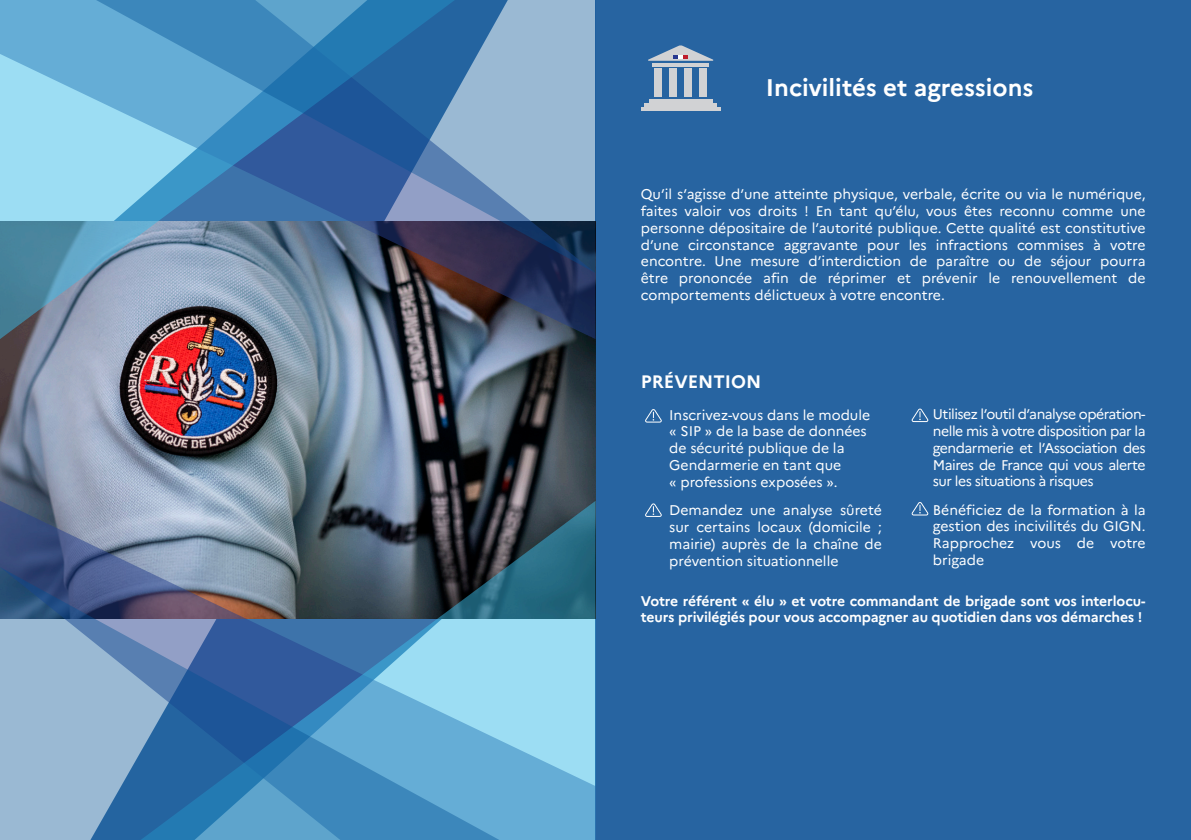
<style>
.page{position:relative;width:1191px;height:840px;background:#fff}
.page>*{position:absolute;margin:0;border:0;box-sizing:border-box;transform-origin:0 0}
.t1{font:700 24px "Marianne";color:#fff}
.t2{font:700 18px "Marianne";color:#fff}
.t3{font:14px/16.8px "Marianne";color:#fff;text-align:justify}
.t4{font:700 14px/16.8px "Marianne";letter-spacing:-.01em;color:#fff}
</style>
<div class="page">
<div style="left:595px;top:0;width:596px;height:839px;background:#2764a1"></div>
<hr style="left:652px;top:63px;width:57px;height:3px;background:#d1d2d4">
<div style="left:654px;top:68px;width:8px;height:29px;background:#d1d2d4"></div>
<div style="left:669px;top:68px;width:8px;height:29px;background:#d1d2d4"></div>
<div style="left:684px;top:68px;width:8px;height:29px;background:#d1d2d4"></div>
<div style="left:699px;top:68px;width:8px;height:29px;background:#d1d2d4"></div>
<div style="left:649px;top:99px;width:63px;height:12px;background:#d1d2d4"></div>
<div style="left:644px;top:103px;width:72px;height:8px;background:#d1d2d4"></div>
<hr style="left:641px;top:107px;width:79px;height:4px;background:#d1d2d4">
<svg style="left:648px;top:45px;width:65px;height:16px"></svg>
<img style="left:0;top:339px;width:595px;height:161px">
<svg style="left:455px;top:273px;width:140px;height:66px;background:#383e57"></svg>
<svg style="left:0;top:0;width:455px;height:339px;background:#789fb6"></svg>
<svg style="left:96px;top:0;width:499px;height:273px;background:#5989b3"></svg>
<svg style="left:0;top:500px;width:141px;height:66px;background:#657498"></svg>
<svg style="left:141px;top:500px;width:454px;height:339px;background:#658ea2"></svg>
<svg style="left:0;top:566px;width:499px;height:273px;background:#5c8ab2"></svg>
<svg style="left:645px;top:409px;width:17px;height:14px"></svg>
<svg style="left:645px;top:503px;width:17px;height:14px"></svg>
<svg style="left:911px;top:408px;width:17px;height:14px"></svg>
<svg style="left:911px;top:502px;width:17px;height:13px"></svg>
<p class="t1" style="left:766px;top:73px;width:269px">Incivilités et agressions</p>
<p class="t3" style="left:641px;top:186px;width:506px">Qu’il s’agisse d’une atteinte physique, verbale, écrite ou via le numérique, faites valoir vos droits ! En tant qu’élu, vous êtes reconnu comme une personne dépositaire de l’autorité publique. Cette qualité est constitutive d’une circonstance aggravante pour les infractions commises à votre encontre. Une mesure d’interdiction de paraître ou de séjour pourra être prononcée afin de réprimer et prévenir le renouvellement de comportements délictueux à votre encontre.</p>
<p class="t2" style="left:641px;top:370px;width:122px">PRÉVENTION</p>
<p class="t3" style="left:669px;top:406px;width:202px;text-align:left">Inscrivez-vous dans le module « SIP » de la base de données de sécurité publique de la<br>Gendarmerie en tant que<br>« professions exposées ».</p>
<p class="t3" style="left:669px;top:501px;width:214px">Demandez une analyse sûreté sur certains locaux (domicile ; mairie) auprès de la chaîne de prévention situationnelle</p>
<p class="t3" style="left:933px;top:405px;width:214px">Utilisez l’outil d’analyse opération&shy;nelle mis à votre disposition par la gendarmerie et l’Association des Maires de France qui vous alerte sur les situations à risques</p>
<p class="t3" style="left:933px;top:501px;width:214px">Bénéficiez de la formation à la gestion des incivilités du GIGN.<br>Rapprochez vous de votre brigade</p>
<p class="t4" style="left:641px;top:591px;width:506px">Votre référent « élu » et votre commandant de brigade sont vos interlocu&shy;teurs privilégiés pour vous accompagner au quotidien dans vos démarches !</p>
</div>
